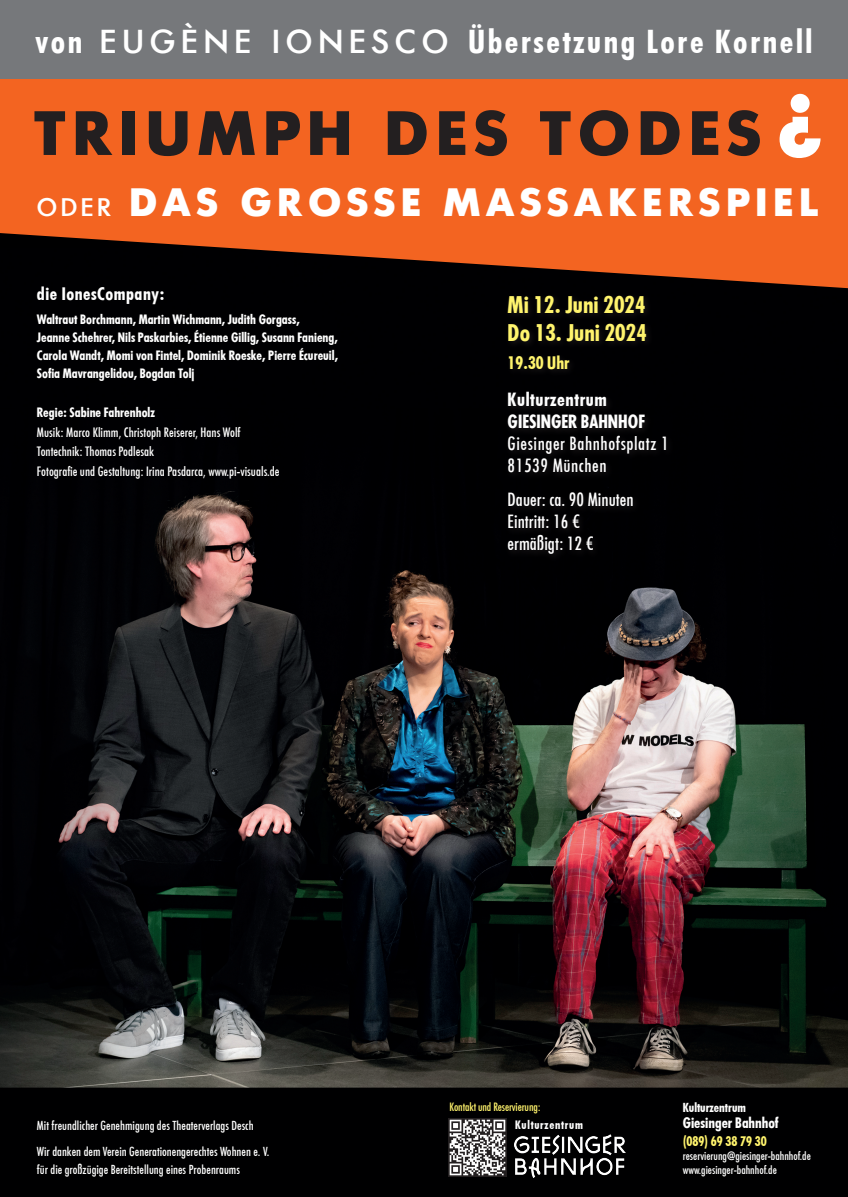
<style>
.page{position:relative;width:848px;height:1197px;background:#fff}
.page>*{position:absolute;margin:0;border:0;box-sizing:border-box;transform-origin:0 0}
.t1{font:700 87.2px "Futura BQ";color:#fff}
.t2{font:700 61.9px "Futura BQ";letter-spacing:.11em;color:#231f20}
.t3{font:700 39.4px "Futura BQ";letter-spacing:.14em;color:#fff}
.t4{font:700 condensed 33px "Futura BQ";letter-spacing:.08em;color:#fff}
.t5{font:700 condensed 24px "Futura BQ";color:#fff46d}
.t6{font:500 condensed 19px "Futura BQ";color:#fff}
.t7{font:500 condensed 19px "Futura BQ";letter-spacing:.03em;color:#fff}
.t8{font:700 condensed 19px "Futura BQ";color:#fff}
.t9{font:700 condensed 19px "Futura BQ";letter-spacing:.03em;color:#fff}
.t10{font:700 condensed 18px "Futura BQ";letter-spacing:.03em;color:#fff}
.t11{font:700 condensed 18px "Futura BQ";color:#fff46d}
.t12{font:700 condensed 15.1px "Futura BQ";color:#fff}
.t13{font:700 condensed 13.8px "Futura BQ";color:#fff46d}
.t14{font:700 condensed 13.5px/18px "Futura BQ";color:#fff;text-align:justify}
.t15{font:500 condensed 13.5px/19.5px "Futura BQ";color:#fff}
.t16{font:500 condensed 13px "Futura BQ";color:#fff}
.t17{font:700 condensed 13px "Futura BQ";color:#fff}
.t18{font:700 condensed 12.1px "Futura BQ";letter-spacing:.06em;color:#fff}
.t19{font:500 condensed 12px "Futura BQ";color:#fff}
.t20{font:500 condensed 12px "Futura BQ";letter-spacing:-.01em;color:#fff46d}
.s1{font-weight:500;font-stretch:normal}
.s2{font-weight:500;font-size:25.3px}
</style>
<div class="page">
<img style="left:0;top:288px;width:848px;height:908px">
<svg style="left:0;top:79px;width:848px;height:209px;background:#d3561c"></svg>
<div style="left:505px;top:293px;width:169px;height:270px;background:#010103"></div>
<div style="left:0;top:0;width:848px;height:79px;background:#76787b"></div>
<img style="left:449px;top:1118px;width:57px;height:57px">
<img style="left:514px;top:1133px;width:111px;height:43px">
<p class="t4" style="left:35px;top:20px;width:778px">von <span class="s1">EUGÈNE IONESCO</span> Übersetzung Lore Kornell</p>
<p class="t1" style="left:823px;top:183px;width:47px;rotate:-180deg">?</p>
<p class="t3" style="left:37px;top:176px;width:783px"><span class="s2">ODER</span> DAS GROSSE MASSAKERSPIEL</p>
<p class="t2" style="left:34px;top:92px;width:728px">TRIUMPH DES TODES</p>
<p class="t10" style="left:37px;top:282px;width:129px">die IonesCompany:</p>
<p class="t14" style="left:37px;top:310px;width:264px">Waltraut Borchmann, Martin Wichmann, Judith Gorgass,</p>
<p class="t14" style="left:37px;top:328px;width:303px">Jeanne Schehrer, Nils Paskarbies, Étienne Gillig, Susann Fanieng, Carola Wandt, Momi von Fintel, Dominik Roeske, Pierre Écureuil, Sofia Mavrangelidou, Bogdan Tolj</p>
<p class="t14" style="left:37px;top:403px;width:120px">Regie: Sabine Fahrenholz</p>
<p class="t15" style="left:37px;top:422px;width:205px">Musik: Marco Klimm, Christoph Reiserer, Hans Wolf<br>Tontechnik: Thomas Podlesak</p>
<p class="t15" style="left:37px;top:461px;width:244px">Fotografie und Gestaltung: Irina Pasdarca, www.pi-visuals.de</p>
<p class="t5" style="left:507px;top:289px;width:139px">Mi 12. Juni 2024</p>
<p class="t5" style="left:507px;top:317px;width:141px">Do 13. Juni 2024</p>
<p class="t11" style="left:507px;top:351px;width:63px">19.30 Uhr</p>
<p class="t9" style="left:507px;top:387px;width:101px">Kulturzentrum</p>
<p class="t8" style="left:507px;top:409px;width:139px">GIESINGER BAHNHOF</p>
<p class="t7" style="left:507px;top:431px;width:162px">Giesinger Bahnhofsplatz 1</p>
<p class="t7" style="left:507px;top:453px;width:100px">81539 München</p>
<p class="t6" style="left:507px;top:487px;width:128px">Dauer: ca. 90 Minuten</p>
<p class="t6" style="left:507px;top:509px;width:73px">Eintritt: 16 €</p>
<p class="t6" style="left:507px;top:531px;width:87px">ermäßigt: 12 €</p>
<p class="t16" style="left:37px;top:1116px;width:218px">Mit freundlicher Genehmigung des Theaterverlags Desch</p>
<p class="t16" style="left:37px;top:1142px;width:234px">Wir danken dem Verein Generationengerechtes Wohnen e. V.</p>
<p class="t16" style="left:37px;top:1160px;width:205px">für die großzügige Bereitstellung eines Probenraums</p>
<p class="t20" style="left:449px;top:1098px;width:92px">Kontakt und Reservierung:</p>
<p class="t18" style="left:515px;top:1116px;width:69px">Kulturzentrum</p>
<p class="t17" style="left:682px;top:1098px;width:65px">Kulturzentrum</p>
<p class="t12" style="left:682px;top:1112px;width:97px">Giesinger Bahnhof</p>
<p class="t13" style="left:682px;top:1131px;width:86px">(089) 69 38 79 30</p>
<p class="t19" style="left:682px;top:1147px;width:130px">reservierung@giesinger-bahnhof.de</p>
<p class="t19" style="left:682px;top:1161px;width:95px">www.giesinger-bahnhof.de</p>
</div>
